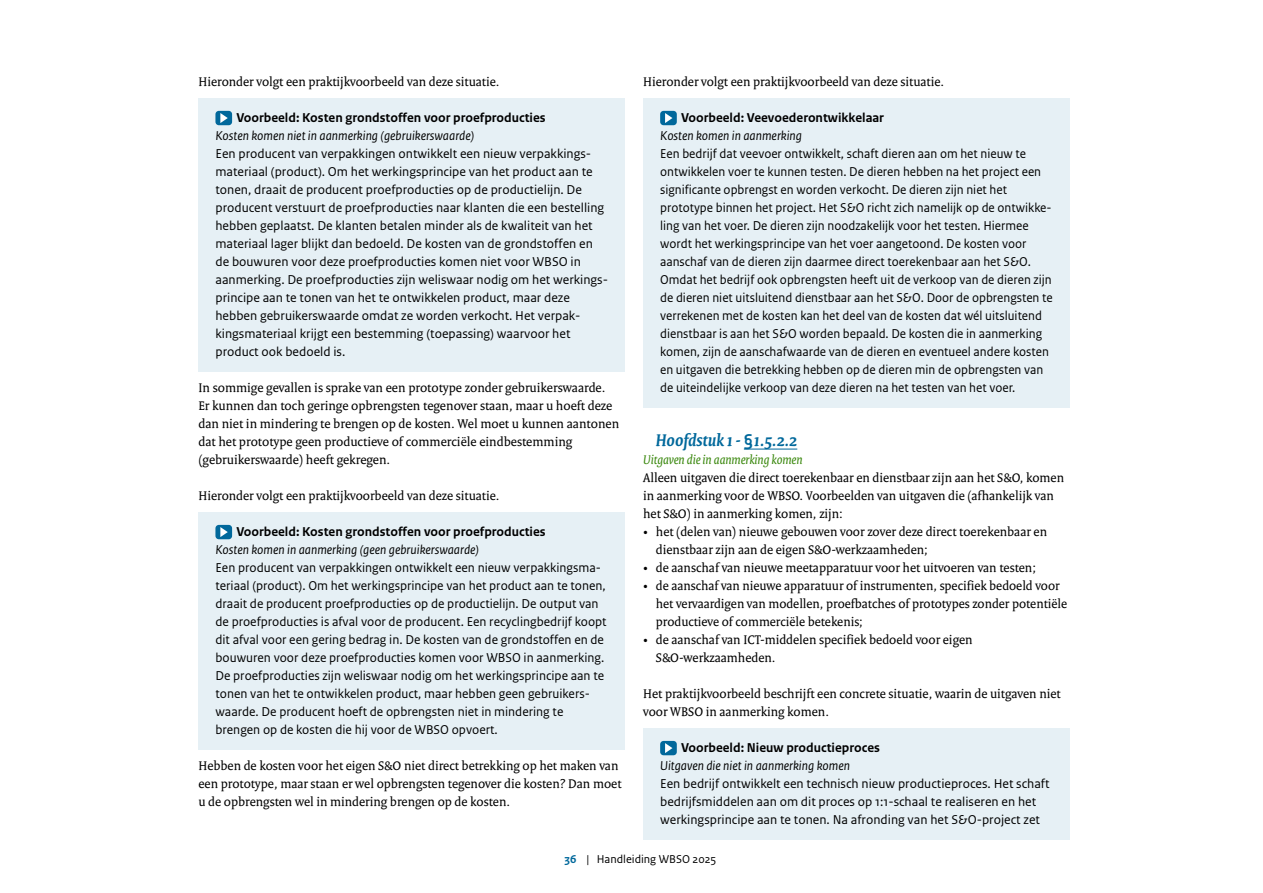
<style>
.page{position:relative;width:1263px;height:893px;background:#fff}
.page>*{position:absolute;margin:0;border:0;box-sizing:border-box;transform-origin:0 0}
.H3_Paragraafkop_BIJLAGE{font:italic 700 18px "Rijksoverheid Serif";color:#01689b}
.Kadertekst_BLAUW{font:13.5px/18px "Rijksoverheid Sans Text";color:#000}
.P_RO_Broodtekst{font:13.5px/18px "Rijksoverheid Serif";color:#000}
.Kadertekst_BLAUW-2{font:13.5px/18px "Rijksoverheid Sans Text";color:#000;scale:.96 1}
.P_RO_Broodtekst_GEEN_afstand{font:13.5px/18px "Rijksoverheid Serif";color:#000}
.Kadertekst_BLAUW-3{font:700 13.5px "Rijksoverheid Sans Text";color:#000}
.Kadertekst_BLAUW-4{font:italic 13.5px "Rijksoverheid Sans Text";color:#000}
.P_RO_Broodtekst_GEEN_afstand-2{font:italic 13.5px "Rijksoverheid Serif";color:#39870c}
.t1{font:12px "Rijksoverheid Sans Text";color:#000}
.s1{font-family:"Rijksoverheid Sans Heading";font-style:normal}
.s2{font-weight:700;color:#01689b}
</style>
<div class="page">
<div style="left:198px;top:98px;width:427px;height:39px;background:#e6f0f5"></div>
<div style="left:198px;top:134px;width:427px;height:237px;background:#e6f0f5"></div>
<div style="left:198px;top:512px;width:427px;height:39px;background:#e6f0f5"></div>
<div style="left:198px;top:548px;width:427px;height:201px;background:#e6f0f5"></div>
<div style="left:215px;top:111px;width:17px;height:14px;background:#01689b;border-radius:3px"></div>
<svg style="left:220px;top:113px;width:8px;height:10px"></svg>
<div style="left:215px;top:525px;width:17px;height:14px;background:#01689b;border-radius:3px"></div>
<svg style="left:220px;top:527px;width:8px;height:10px"></svg>
<div style="left:643px;top:98px;width:427px;height:39px;background:#e6f0f5"></div>
<div style="left:643px;top:134px;width:427px;height:273px;background:#e6f0f5"></div>
<hr style="left:744px;top:449px;width:53px;height:1px;background:#01689b">
<div style="left:643px;top:728px;width:427px;height:39px;background:#e6f0f5"></div>
<div style="left:643px;top:764px;width:427px;height:75px;background:#e6f0f5"></div>
<div style="left:660px;top:111px;width:17px;height:14px;background:#01689b;border-radius:3px"></div>
<svg style="left:665px;top:113px;width:7px;height:10px"></svg>
<div style="left:660px;top:741px;width:17px;height:14px;background:#01689b;border-radius:3px"></div>
<svg style="left:665px;top:743px;width:7px;height:10px"></svg>
<p class="P_RO_Broodtekst" style="left:198px;top:73px;width:303px">Hieronder volgt een praktijkvoorbeeld van deze situatie.</p>
<p class="Kadertekst_BLAUW-3" style="left:236px;top:110px;width:311px">Voorbeeld: Kosten grondstoffen voor proefproducties</p>
<p class="Kadertekst_BLAUW-4" style="left:215px;top:128px;width:260px">Kosten komen niet in aanmerking (gebruikerswaarde)</p>
<p class="Kadertekst_BLAUW" style="left:215px;top:145px;width:394px">Een producent van verpakkingen ontwikkelt een nieuw verpakkings&shy;materiaal (product). Om het werkingsprincipe van het product aan te tonen, draait de producent proefproducties op de productielijn. De producent verstuurt de proefproducties naar klanten die een bestelling hebben geplaatst. De klanten betalen minder als de kwaliteit van het materiaal lager blijkt dan bedoeld. De kosten van de grondstoffen en de bouwuren voor deze proefproducties komen niet voor WBSO in aanmerking. De proefproducties zijn weliswaar nodig om het werkings&shy;principe aan te tonen van het te ontwikkelen product, maar deze hebben gebruikerswaarde omdat ze worden verkocht. Het verpak&shy;kingsmateriaal krijgt een bestemming (toepassing) waarvoor het product ook bedoeld is.</p>
<p class="P_RO_Broodtekst" style="left:198px;top:379px;width:422px">In sommige gevallen is sprake van een prototype zonder gebruikerswaarde.<br>Er kunnen dan toch geringe opbrengsten tegenover staan, maar u hoeft deze dan niet in mindering te brengen op de kosten. Wel moet u kunnen aantonen dat het prototype geen productieve of commerciële eindbestemming (gebruikerswaarde) heeft gekregen.</p>
<p class="P_RO_Broodtekst" style="left:198px;top:487px;width:303px">Hieronder volgt een praktijkvoorbeeld van deze situatie.</p>
<p class="Kadertekst_BLAUW-3" style="left:236px;top:524px;width:311px">Voorbeeld: Kosten grondstoffen voor proefproducties</p>
<p class="Kadertekst_BLAUW-4" style="left:215px;top:542px;width:265px">Kosten komen in aanmerking (geen gebruikerswaarde)</p>
<p class="Kadertekst_BLAUW" style="left:215px;top:559px;width:393px">Een producent van verpakkingen ontwikkelt een nieuw verpakkingsma&shy;teriaal (product). Om het werkingsprincipe van het product aan te tonen, draait de producent proefproducties op de productielijn. De output van de proefproducties is afval voor de producent. Een recyclingbedrijf koopt dit afval voor een gering bedrag in. De kosten van de grondstoffen en de bouwuren voor deze proefproducties komen voor WBSO in aanmerking.<br>De proefproducties zijn weliswaar nodig om het werkingsprincipe aan te tonen van het te ontwikkelen product, maar hebben geen gebruikers&shy;waarde. De producent hoeft de opbrengsten niet in mindering te brengen op de kosten die hij voor de WBSO opvoert.</p>
<p class="P_RO_Broodtekst" style="left:198px;top:757px;width:425px">Hebben de kosten voor het eigen S&amp;O niet direct betrekking op het maken van een prototype, maar staan er wel opbrengsten tegenover die kosten? Dan moet u de opbrengsten wel in mindering brengen op de kosten.</p>
<p class="P_RO_Broodtekst" style="left:643px;top:73px;width:303px">Hieronder volgt een praktijkvoorbeeld van deze situatie.</p>
<p class="Kadertekst_BLAUW-3" style="left:681px;top:110px;width:204px">Voorbeeld: Veevoederontwikkelaar</p>
<p class="Kadertekst_BLAUW-4" style="left:660px;top:128px;width:143px">Kosten komen in aanmerking</p>
<p class="Kadertekst_BLAUW-2" style="left:660px;top:145px;width:410px">Een bedrijf dat veevoer ontwikkelt, schaft dieren aan om het nieuw te ontwikkelen voer te kunnen testen. De dieren hebben na het project een significante opbrengst en worden verkocht. De dieren zijn niet het prototype binnen het project. Het S&amp;O richt zich namelijk op de ontwikke&shy;ling van het voer. De dieren zijn noodzakelijk voor het testen. Hiermee wordt het werkingsprincipe van het voer aangetoond. De kosten voor aanschaf van de dieren zijn daarmee direct toerekenbaar aan het S&amp;O.<br>Omdat het bedrijf ook opbrengsten heeft uit de verkoop van de dieren zijn de dieren niet uitsluitend dienstbaar aan het S&amp;O. Door de opbrengsten te verrekenen met de kosten kan het deel van de kosten dat wél uitsluitend dienstbaar is aan het S&amp;O worden bepaald. De kosten die in aanmerking komen, zijn de aanschafwaarde van de dieren en eventueel andere kosten en uitgaven die betrekking hebben op de dieren min de opbrengsten van de uiteindelijke verkoop van deze dieren na het testen van het voer.</p>
<h3 class="H3_Paragraafkop_BIJLAGE" style="left:656px;top:429px;width:143px">Hoofdstuk 1 - <span class="s1">§</span>1.5.2.2</h3>
<p class="P_RO_Broodtekst_GEEN_afstand-2" style="left:643px;top:452px;width:161px">Uitgaven die in aanmerking komen</p>
<p class="P_RO_Broodtekst_GEEN_afstand" style="left:643px;top:469px;width:422px">Alleen uitgaven die direct toerekenbaar en dienstbaar zijn aan het S&amp;O, komen in aanmerking voor de WBSO. Voorbeelden van uitgaven die (afhankelijk van het S&amp;O) in aanmerking komen, zijn:</p>
<p class="P_RO_Broodtekst" style="left:656px;top:523px;width:393px;text-indent:-13px">• het (delen van) nieuwe gebouwen voor zover deze direct toerekenbaar en dienstbaar zijn aan de eigen S&amp;O-werkzaamheden;</p>
<p class="P_RO_Broodtekst" style="left:643px;top:559px;width:394px">• de aanschaf van nieuwe meetapparatuur voor het uitvoeren van testen;</p>
<p class="P_RO_Broodtekst" style="left:656px;top:577px;width:413px;text-indent:-13px">• de aanschaf van nieuwe apparatuur of instrumenten, specifiek bedoeld voor het vervaardigen van modellen, proefbatches of prototypes zonder potentiële productieve of commerciële betekenis;</p>
<p class="P_RO_Broodtekst" style="left:656px;top:631px;width:318px;text-indent:-13px">• de aanschaf van ICT-middelen specifiek bedoeld voor eigen<br>S&amp;O-werkzaamheden.</p>
<p class="P_RO_Broodtekst" style="left:643px;top:685px;width:419px">Het praktijkvoorbeeld beschrijft een concrete situatie, waarin de uitgaven niet voor WBSO in aanmerking komen.</p>
<p class="Kadertekst_BLAUW-3" style="left:681px;top:740px;width:200px">Voorbeeld: Nieuw productieproces</p>
<p class="Kadertekst_BLAUW-4" style="left:660px;top:758px;width:191px">Uitgaven die niet in aanmerking komen</p>
<p class="Kadertekst_BLAUW" style="left:660px;top:775px;width:391px">Een bedrijf ontwikkelt een technisch nieuw productieproces. Het schaft bedrijfsmiddelen aan om dit proces op 1:1-schaal te realiseren en het werkingsprincipe aan te tonen. Na afronding van het S&amp;O-project zet</p>
<p class="t1" style="left:564px;top:853px;width:153px"><span class="s2">36</span> | Handleiding WBSO 2025</p>
</div>
